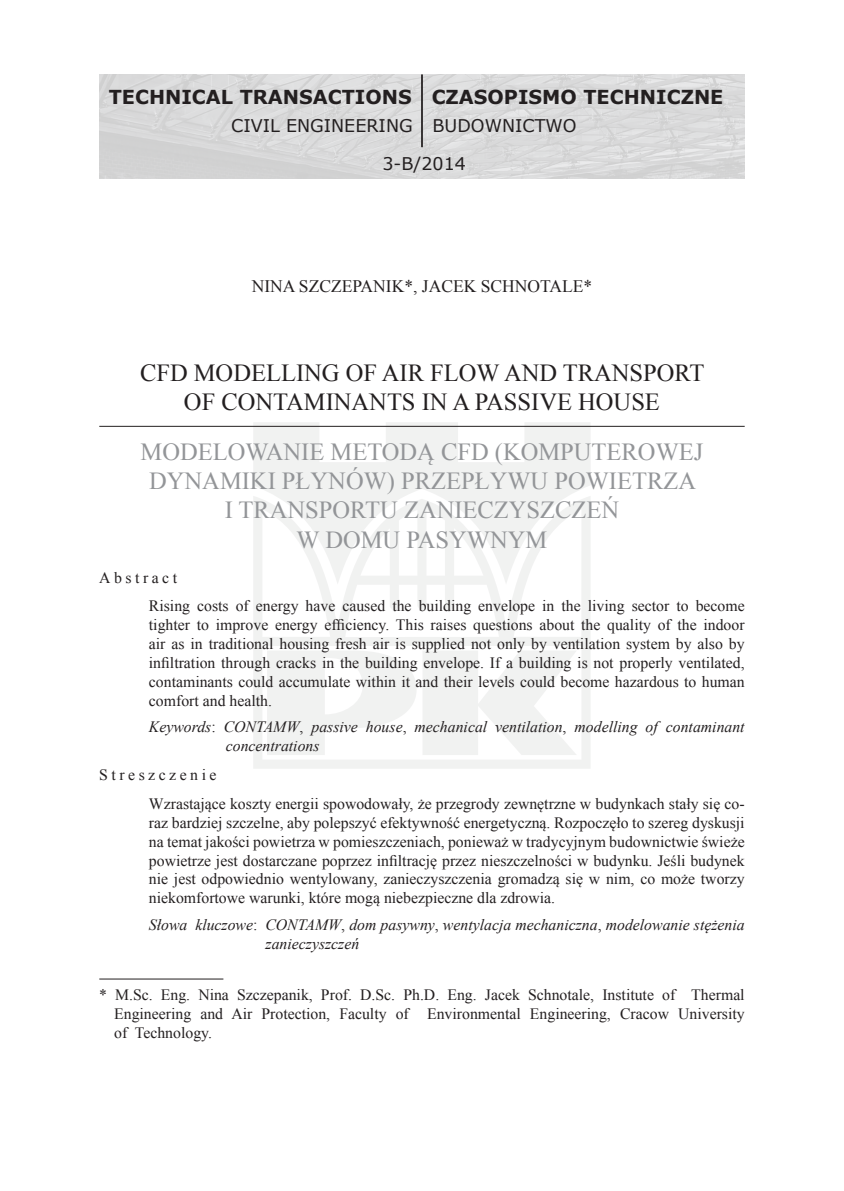
<style>
.page{position:relative;width:844px;height:1191px;background:#fff}
.page>*{position:absolute;margin:0;border:0;box-sizing:border-box;transform-origin:0 0}
.Tytuł_polski{font:24.5px/29.4px "Times New Roman";color:#939598;text-align:center}
.Tytuł_angielski{font:24.5px/29.4px "Times New Roman";color:#231f20;text-align:center}
.t1{font:700 19.25px "Verdana";color:#231f20}
.t2{font:17.5px/37.3px "Verdana";color:#231f20}
.Nazwisko_autora{font:17.5px "Times New Roman";color:#231f20}
.Test_streszczenia_po{font:15.75px/18.9px "Times New Roman";color:#231f20;text-align:justify}
.Test_-_abstract{font:15.75px/18.9px "Times New Roman";color:#231f20;text-align:justify}
.Przypis_angielski{font:15.75px/18.9px "Times New Roman";color:#231f20;text-align:justify}
.Keywords{font:italic 15.75px/18.9px "Times New Roman";color:#231f20}
.Słowa_kluczowe{font:italic 15.75px/18.9px "Times New Roman";color:#231f20}
.streszczenie{font:15.75px "Times New Roman";letter-spacing:.22em;color:#231f20}
.Abstract{font:15.75px "Times New Roman";letter-spacing:.22em;color:#231f20}
.s1{font-style:normal}
</style>
<div class="page">
<svg style="left:253px;top:422px;width:337px;height:346px;fill:#f1f2f1"></svg>
<hr style="left:99px;top:978px;width:124px;height:1px;background:#231f20">
<hr style="left:99px;top:426px;width:645px;height:1px;background:#231f20">
<img style="left:99px;top:74px;width:645px;height:105px">
<hr style="left:421px;top:74px;width:2px;height:73px;background:#231f20">
<p class="t1" style="left:109px;top:83px;width:304px">TECHNICAL TRANSACTIONS</p>
<p class="t2" style="left:382px;top:107px;width:85px;text-indent:-151px">CIVIL ENGINEERING<br>3-B/2014</p>
<p class="t1" style="left:431px;top:83px;width:293px">CZASOPISMO TECHNICZNE</p>
<p class="t2" style="left:432px;top:107px;width:145px">BUDOWNICTWO</p>
<p class="Nazwisko_autora" style="left:252px;top:274px;width:342px">NINA SZCZEPANIK*, JACEK SCHNOTALE*</p>
<p class="Tytuł_angielski" style="left:140px;top:358px;width:565px">CFD MODELLING OF AIR FLOW AND TRANSPORT<br>OF CONTAMINANTS IN A PASSIVE HOUSE</p>
<p class="Tytuł_polski" style="left:140px;top:436px;width:564px">MODELOWANIE METODĄ CFD (KOMPUTEROWEJ<br>DYNAMIKI PŁYNÓW) PRZEPŁYWU POWIETRZA<br>I TRANSPORTU ZANIECZYSZCZEŃ<br>W DOMU PASYWNYM</p>
<p class="Abstract" style="left:99px;top:566px;width:79px">Abstract</p>
<p class="Test_-_abstract" style="left:149px;top:596px;width:597px">Rising costs of energy have caused the building envelope in the living sector to become tighter to improve energy efficiency. This raises questions about the quality of the indoor air as in traditional housing fresh air is supplied not only by ventilation system by also by infiltration through cracks in the building envelope. If a building is not properly ventilated, contaminants could accumulate within it and their levels could become hazardous to human comfort and health.</p>
<p class="Keywords" style="left:226px;top:717px;width:520px;text-indent:-77px">Keywords<span class="s1">:</span> CONTAMW<span class="s1">,</span> passive house<span class="s1">,</span> mechanical ventilation<span class="s1">,</span> modelling of contaminant concentrations</p>
<p class="streszczenie" style="left:99px;top:764px;width:119px">Streszczenie</p>
<p class="Test_streszczenia_po" style="left:149px;top:794px;width:597px">Wzrastające koszty energii spowodowały, że przegrody zewnętrzne w budynkach stały się co&shy;raz bardziej szczelne, aby polepszyć efektywność energetyczną. Rozpoczęło to szereg dyskusji na temat jakości powietrza w pomieszczeniach, ponieważ w tradycyjnym budownictwie świeże powietrze jest dostarczane poprzez infiltrację przez nieszczelności w budynku. Jeśli budynek nie jest odpowiednio wentylowany, zanieczyszczenia gromadzą się w nim, co może tworzy niekomfortowe warunki, które mogą niebezpieczne dla zdrowia.</p>
<p class="Słowa_kluczowe" style="left:265px;top:914px;width:480px;text-indent:-117px">Słowa kluczowe<span class="s1">:</span> CONTAMW<span class="s1">,</span> dom pasywny<span class="s1">,</span> wentylacja mechaniczna<span class="s1">,</span> modelowanie stężenia zanieczyszczeń</p>
<p class="Przypis_angielski" style="left:114px;top:985px;width:632px;text-indent:-15px">* M.Sc. Eng. Nina Szczepanik, Prof. D.Sc. Ph.D. Eng. Jacek Schnotale, Institute of Thermal Engineering and Air Protection, Faculty of Environmental Engineering, Cracow University of Technology.</p>
</div>
